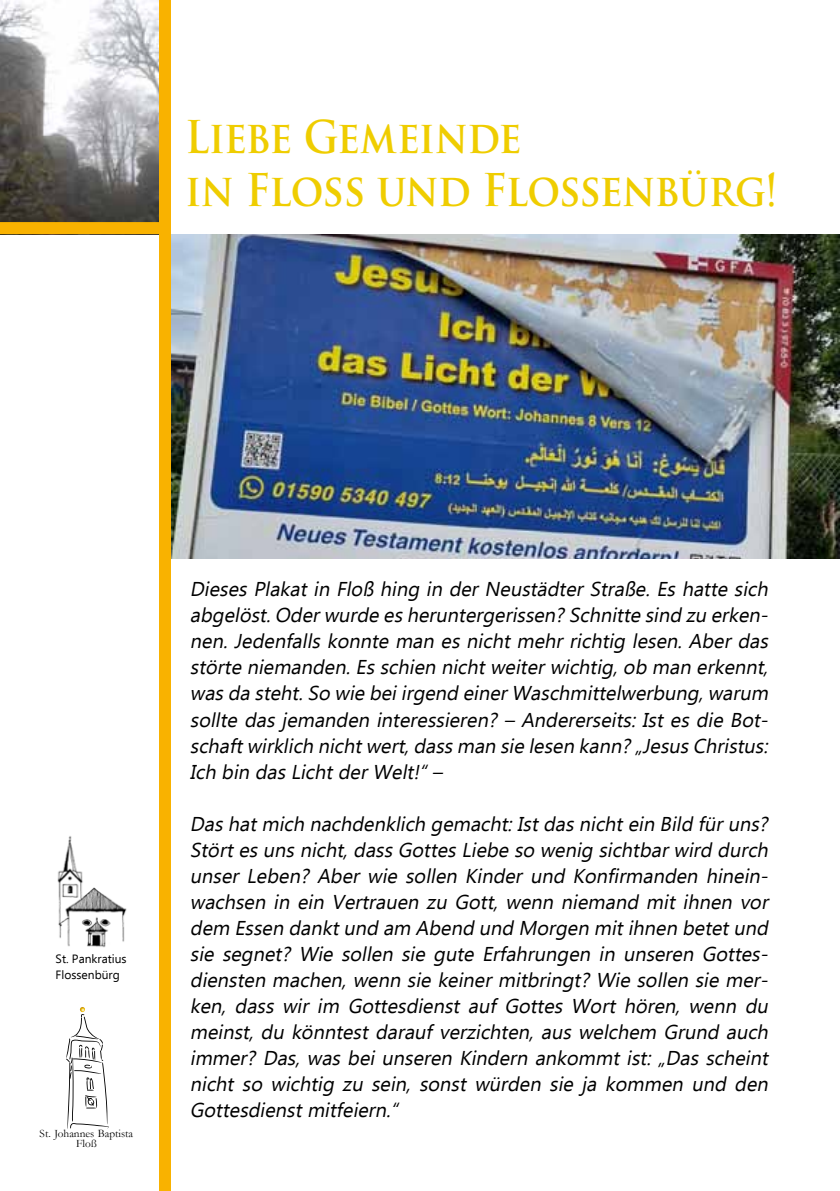
<style>
.page{position:relative;width:840px;height:1191px;background:#fff}
.page>*{position:absolute;margin:0;border:0;box-sizing:border-box;transform-origin:0 0}
.t1{font:700 44px/52.8px "Trajan Pro";letter-spacing:-.02em;color:#efcd00;scale:.9 1}
.t2{font:italic 20px/26px "Ebrima";color:#000;text-align:justify}
.t3{font:12px/16px "Ebrima";color:#000}
.t4{font:11.4px/9.8px "Garamond";color:#000;text-align:center}
</style>
<div class="page">
<img style="left:170px;top:234px;width:669px;height:324px">
<img style="left:0;top:0;width:159px;height:222px">
<div style="left:0;top:222px;width:163px;height:12px;background:#f9b200"></div>
<div style="left:159px;top:0;width:11px;height:1191px;background:#f9b200"></div>
<img style="left:57px;top:836px;width:70px;height:112px">
<svg style="left:66px;top:1007px;width:43px;height:122px"></svg>
<h1 class="t1" style="left:185px;top:111px;width:659px">Liebe Gemeinde<br>in Floß und Flossenbürg!</h1>
<p class="t3" style="left:56px;top:951px;width:73px">St. Pankratius<br>Flossenbürg</p>
<p class="t4" style="left:40px;top:1128px;width:95px">St. Johannes Baptista<br>Floß</p>
<p class="t2" style="left:190px;top:577px;width:584px">DiesesPlakatin Floß hing in derNeustädterStraße.Eshatte sich abgelöst.Oderwurde esheruntergerissen?Schnitte sind zu erken&shy;nen. Jedenfalls konnte man es nicht mehr richtig lesen. Aber das störte niemanden.Esschien nichtweiterwichtig,ob man erkennt, wasda steht.So wie beiirgend einerWaschmittelwerbung,warum sollte das jemanden interessieren? – Andererseits: Ist es die Bot&shy;schaftwirklich nichtwert,dassman sie lesen kann?„JesusChristus:<br>Ich bin dasLichtderWelt!“–</p>
<p class="t2" style="left:190px;top:811px;width:584px">Dashatmich nachdenklich gemacht:Istdasnichtein Bild füruns?<br>Störtesunsnicht,dassGottesLiebe so wenig sichtbarwird durch unser Leben? Aber wie sollen Kinder und Konfirmanden hinein&shy;wachsen in ein Vertrauen zu Gott, wenn niemand mit ihnen vor dem Essen danktund am Abend und Morgen mitihnen betetund sie segnet? Wie sollen sie gute Erfahrungen in unseren Gottes&shy;diensten machen,wenn sie keinermitbringt?Wie sollen sie mer&shy;ken, dass wir im Gottesdienst auf Gottes Wort hören, wenn du meinst, du könntest darauf verzichten, aus welchem Grund auch immer? Das, was bei unseren Kindern ankommt ist: „Das scheint nicht so wichtig zu sein, sonst würden sie ja kommen und den Gottesdienstmitfeiern.“</p>
</div>
